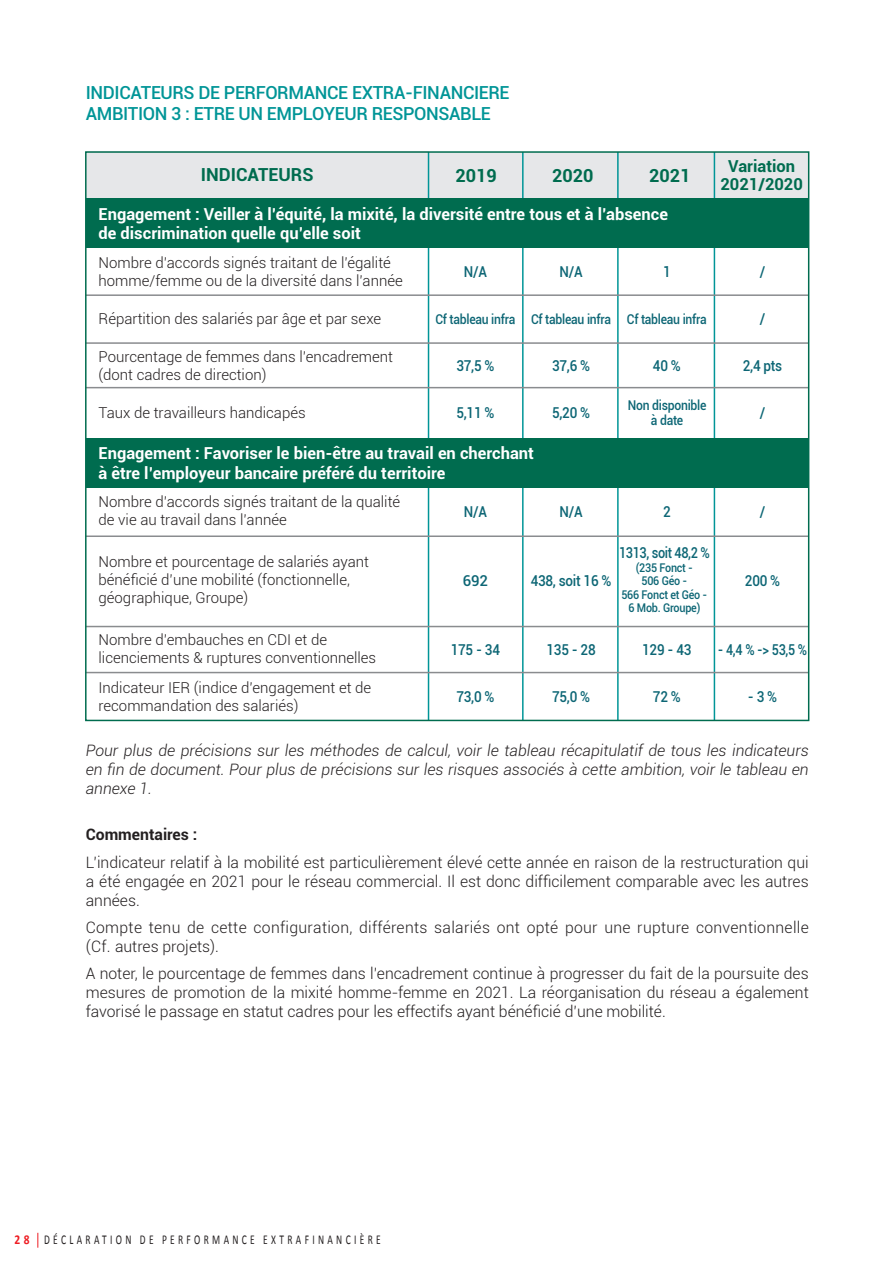
<style>
.page{position:relative;width:893px;height:1263px;background:#fff}
.page>*{position:absolute;margin:0;border:0;box-sizing:border-box;transform-origin:0 0}
.t1{font:500 18px "Roboto";letter-spacing:-.02em;color:#009597}
.t2{font:700 18px "Roboto";color:#006c4f}
.t3{font:700 16.5px/19.8px "Roboto";color:#fff}
.t4{font:700 16.5px "Roboto";color:#006c4f}
.t5{font:300 15.75px/18.9px "Roboto";color:#231f20;text-align:justify}
.t6{font:italic 300 15.75px/18.9px "Roboto";color:#231f20;text-align:justify}
.t7{font:300 15.75px/18.9px "Roboto";letter-spacing:.02em;color:#231f20}
.t8{font:700 15.75px "Roboto";color:#231f20}
.t9{font:300 15px/18px "Roboto";color:#231f20}
.t10{font:500 15px "Roboto";letter-spacing:-.02em;color:#0d6675;scale:.9 1}
.t11{font:500 15px "Roboto";letter-spacing:-.02em;color:#0d6675;scale:.85 1}
.t12{font:500 15px "Roboto";letter-spacing:-.02em;color:#0d6675;scale:.84 1}
.t13{font:500 15px "Roboto";letter-spacing:-.02em;color:#0d6675}
.t14{font:500 13.5px/15px "Roboto";letter-spacing:-.02em;color:#0d6675;text-align:center;scale:.9 1}
.t15{font:13.5px "Calibri";letter-spacing:.35em;color:#231f20;scale:.7 1}
.t16{font:700 13.5px "Calibri";color:#ee1d23;scale:.85 1}
.t17{font:500 12px/13.5px "Roboto";letter-spacing:-.02em;color:#0d6675;text-align:center;scale:.9 1}
</style>
<div class="page">
<div style="left:715px;top:152px;width:94px;height:46px;background:#e6e7e9"></div>
<div style="left:86px;top:151px;width:342px;height:47px;background:#e6e7e9"></div>
<div style="left:429px;top:152px;width:287px;height:46px;background:#e6e7e9"></div>
<hr style="left:428px;top:152px;width:1px;height:569px;background:#009597">
<hr style="left:522px;top:152px;width:2px;height:569px;background:#009597">
<hr style="left:617px;top:152px;width:2px;height:568px;background:#009597">
<hr style="left:714px;top:152px;width:1px;height:569px;background:#009597">
<div style="left:86px;top:198px;width:723px;height:50px;background:#006c4f"></div>
<div style="left:86px;top:438px;width:723px;height:50px;background:#006c4f"></div>
<hr style="left:86px;top:294px;width:723px;height:2px;background:#8a8c8f">
<hr style="left:86px;top:342px;width:723px;height:2px;background:#8a8c8f">
<hr style="left:86px;top:387px;width:723px;height:1px;background:#8a8c8f">
<hr style="left:86px;top:626px;width:723px;height:1px;background:#8a8c8f">
<hr style="left:86px;top:535px;width:723px;height:2px;background:#8a8c8f">
<hr style="left:86px;top:672px;width:723px;height:1px;background:#8a8c8f">
<hr style="left:892px;top:0;width:1px;height:1263px;background:#eeeeef">
<hr style="left:892px;top:0;width:1px;height:233px;background:#99ca3b">
<svg style="left:37px;top:1233px;width:1px;height:15px"></svg>
<p class="t1" style="left:86px;top:79px;width:425px">INDICATEURS DE PERFORMANCE EXTRA-FINANCIERE</p>
<p class="t1" style="left:86px;top:101px;width:407px">AMBITION 3 : ETRE UN EMPLOYEUR RESPONSABLE</p>
<p class="t2" style="left:201px;top:162px;width:114px">INDICATEURS</p>
<p class="t2" style="left:455px;top:163px;width:43px">2019</p>
<p class="t2" style="left:552px;top:163px;width:43px">2020</p>
<p class="t2" style="left:649px;top:163px;width:43px">2021</p>
<p class="t3" style="left:99px;top:203px;width:571px">Engagement : Veiller à l’équité, la mixité, la diversité entre tous et à l’absence</p>
<p class="t3" style="left:99px;top:223px;width:264px">de discrimination quelle qu’elle soit</p>
<p class="t4" style="left:728px;top:155px;width:68px">Variation</p>
<p class="t4" style="left:720px;top:173px;width:84px">2021/2020</p>
<p class="t9" style="left:99px;top:253px;width:306px">Nombre d’accords signés traitant de l’égalité homme/femme ou de la diversité dans l’année</p>
<p class="t9" style="left:99px;top:309px;width:284px">Répartition des salariés par âge et par sexe</p>
<p class="t9" style="left:99px;top:347px;width:296px">Pourcentage de femmes dans l’encadrement (dont cadres de direction)</p>
<p class="t9" style="left:99px;top:403px;width:209px">Taux de travailleurs handicapés</p>
<p class="t10" style="left:464px;top:261px;width:27px">N/A</p>
<p class="t10" style="left:560px;top:261px;width:27px">N/A</p>
<p class="t10" style="left:663px;top:261px;width:10px">1</p>
<p class="t10" style="left:760px;top:261px;width:8px">/</p>
<p class="t14" style="left:435px;top:311px;width:90px">Cf tableau infra</p>
<p class="t14" style="left:531px;top:311px;width:90px">Cf tableau infra</p>
<p class="t14" style="left:627px;top:311px;width:90px">Cf tableau infra</p>
<p class="t10" style="left:760px;top:308px;width:8px">/</p>
<p class="t10" style="left:456px;top:355px;width:44px">37,5 %</p>
<p class="t10" style="left:552px;top:355px;width:44px">37,6 %</p>
<p class="t10" style="left:653px;top:355px;width:32px">40 %</p>
<p class="t10" style="left:743px;top:355px;width:45px">2,4 pts</p>
<p class="t14" style="left:628px;top:397px;width:89px">Non disponible à date</p>
<p class="t10" style="left:456px;top:403px;width:44px">5,11 %</p>
<p class="t10" style="left:552px;top:403px;width:44px">5,20 %</p>
<p class="t10" style="left:760px;top:403px;width:8px">/</p>
<p class="t3" style="left:99px;top:443px;width:437px">Engagement : Favoriser le bien-être au travail en cherchant à être l’employeur bancaire préféré du territoire</p>
<p class="t9" style="left:99px;top:492px;width:303px">Nombre d’accords signés traitant de la qualité de vie au travail dans l’année</p>
<p class="t9" style="left:99px;top:553px;width:272px">Nombre et pourcentage de salariés ayant bénéficié d’une mobilité (fonctionnelle, géographique, Groupe)</p>
<p class="t9" style="left:99px;top:630px;width:279px">Nombre d’embauches en CDI et de licenciements &amp; ruptures conventionnelles</p>
<p class="t9" style="left:99px;top:678px;width:274px">Indicateur IER (indice d’engagement et de recommandation des salariés)</p>
<p class="t10" style="left:464px;top:501px;width:27px">N/A</p>
<p class="t10" style="left:560px;top:501px;width:27px">N/A</p>
<p class="t10" style="left:663px;top:501px;width:10px">2</p>
<p class="t10" style="left:760px;top:501px;width:8px">/</p>
<p class="t11" style="left:619px;top:543px;width:108px">1313, soit 48,2 %</p>
<p class="t17" style="left:636px;top:560px;width:65px">(235 Fonct -<br>506 Géo -</p>
<p class="t17" style="left:621px;top:587px;width:97px">566 Fonct et Géo -</p>
<p class="t17" style="left:628px;top:601px;width:81px">6 Mob. Groupe)</p>
<p class="t13" style="left:463px;top:570px;width:26px">692</p>
<p class="t10" style="left:531px;top:570px;width:91px">438, soit 16 %</p>
<p class="t10" style="left:745px;top:570px;width:41px">200 %</p>
<p class="t10" style="left:451px;top:639px;width:56px">175 - 34</p>
<p class="t10" style="left:546px;top:639px;width:56px">135 - 28</p>
<p class="t10" style="left:642px;top:639px;width:56px">129 - 43</p>
<p class="t12" style="left:718px;top:639px;width:108px">- 4,4 % -&gt; 53,5 %</p>
<p class="t10" style="left:456px;top:686px;width:44px">73,0 %</p>
<p class="t10" style="left:552px;top:686px;width:44px">75,0 %</p>
<p class="t10" style="left:653px;top:686px;width:32px">72 %</p>
<p class="t10" style="left:748px;top:686px;width:34px">- 3 %</p>
<p class="t6" style="left:86px;top:741px;width:724px">Pour plus de précisions sur les méthodes de calcul, voir le tableau récapitulatif de tous les indicateurs en fin de document. Pour plus de précisions sur les risques associés à cette ambition, voir le tableau en annexe 1.</p>
<p class="t8" style="left:86px;top:824px;width:113px">Commentaires :</p>
<p class="t5" style="left:86px;top:852px;width:724px">L’indicateur relatif à la mobilité est particulièrement élevé cette année en raison de la restructuration qui a été engagée en 2021 pour le réseau commercial. Il est donc difficilement comparable avec les autres années.</p>
<p class="t7" style="left:86px;top:917px;width:725px">Compte tenu de cette configuration, différents salariés ont opté pour une rupture conventionnelle (Cf. autres projets).</p>
<p class="t5" style="left:86px;top:964px;width:724px">A noter, le pourcentage de femmes dans l’encadrement continue à progresser du fait de la poursuite des mesures de promotion de la mixité homme-femme en 2021. La réorganisation du réseau a également favorisé le passage en statut cadres pour les effectifs ayant bénéficié d’une mobilité.</p>
<p class="t16" style="left:15px;top:1231px;width:19px">2 8</p>
<p class="t15" style="left:44px;top:1231px;width:482px">DÉCLARATION DE PERFORMANCE EXTRAFINANCIÈRE</p>
</div>
